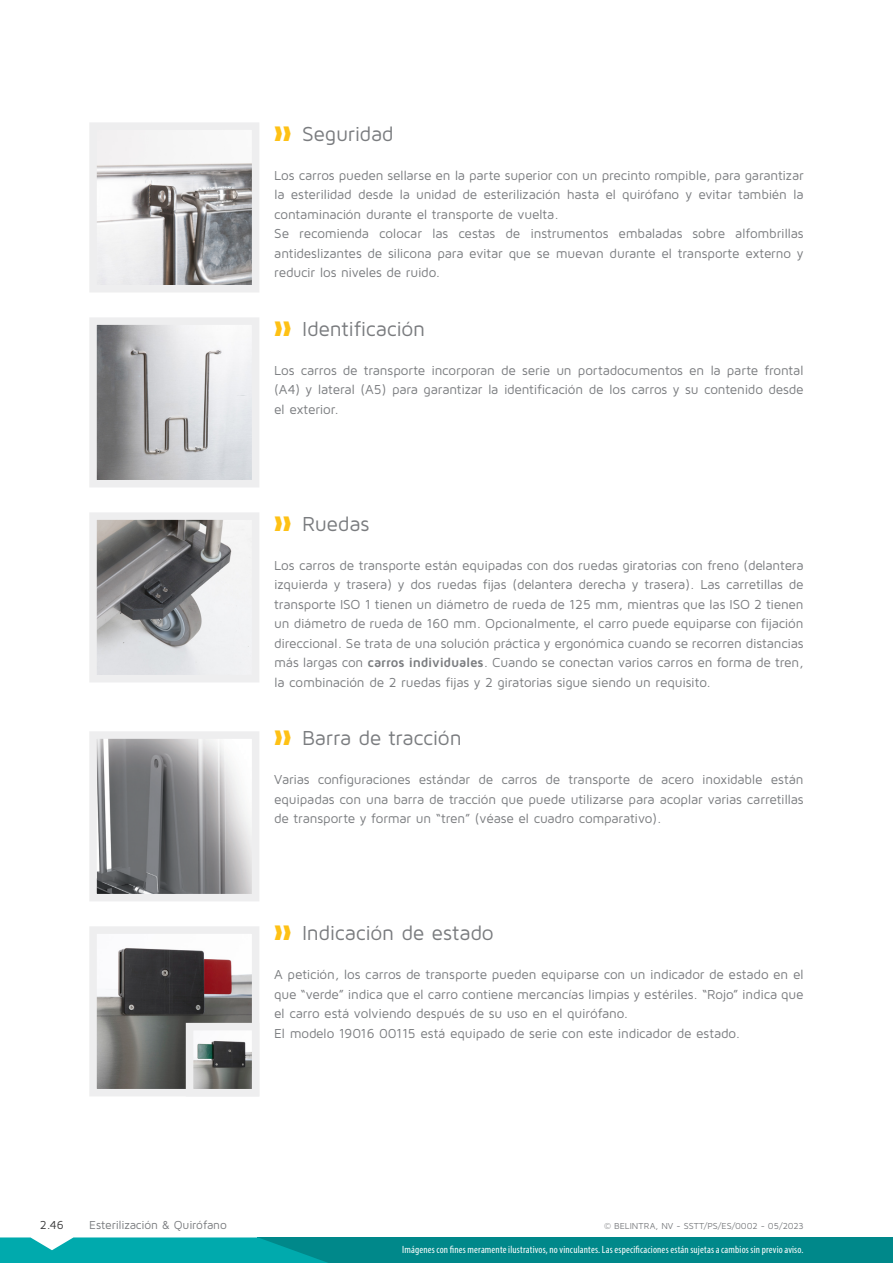
<style>
.page{position:relative;width:893px;height:1263px;background:#fff}
.page>*{position:absolute;margin:0;border:0;box-sizing:border-box;transform-origin:0 0}
.t1{font:21px "Maven Pro";letter-spacing:-.015em;color:#7a7c7f}
.main__body_NL{font:13.5px/19.5px "Maven Pro";letter-spacing:-.01em;color:#7a7c7f;text-align:justify}
.t2{font:12px "Maven Pro";letter-spacing:-.015em;color:#7a7c7f}
.t3{font:12px "Maven Pro";color:#3c3c3d}
.t4{font:condensed 10.5px "Myriad Pro";letter-spacing:.015em;color:#fff}
.Paragraph_Style_2{font:9px "Maven Pro";letter-spacing:-.005em;color:#7a7c7f}
.s1{color:#fec115}
.s2{font-weight:700}
</style>
<div class="page">
<img style="left:98px;top:131px;width:152px;height:152px">
<div style="left:89px;top:122px;width:170px;height:170px;border:8px solid #eeeeef"></div>
<img style="left:98px;top:326px;width:152px;height:152px">
<div style="left:89px;top:317px;width:170px;height:170px;border:8px solid #eeeeef"></div>
<img style="left:98px;top:521px;width:152px;height:152px">
<div style="left:89px;top:512px;width:170px;height:170px;border:8px solid #eeeeef"></div>
<img style="left:98px;top:740px;width:152px;height:152px">
<div style="left:89px;top:731px;width:170px;height:170px;border:8px solid #eeeeef"></div>
<img style="left:98px;top:948px;width:152px;height:139px">
<div style="left:89px;top:926px;width:170px;height:170px;border:8px solid #eeeeef"></div>
<img style="left:195px;top:1032px;width:55px;height:55px">
<div style="left:186px;top:1023px;width:73px;height:73px;border:8px solid #eeeeef"></div>
<div style="left:258px;top:1237px;width:635px;height:26px;background:#00888a"></div>
<svg style="left:0;top:1237px;width:328px;height:26px;background:#0baaad"></svg>
<p class="t1" style="left:274px;top:121px;width:121px"><span class="s1">❱❱</span> Seguridad</p>
<p class="main__body_NL" style="left:274px;top:165px;width:531px">Los carros pueden sellarse en la parte superior con un precinto rompible, para garantizar la esterilidad desde la unidad de esterilización hasta el quirófano y evitar también la contaminación durante el transporte de vuelta.</p>
<p class="main__body_NL" style="left:274px;top:223px;width:531px">Se recomienda colocar las cestas de instrumentos embaladas sobre alfombrillas antideslizantes de silicona para evitar que se muevan durante el transporte externo y reducir los niveles de ruido.</p>
<p class="t1" style="left:274px;top:316px;width:153px"><span class="s1">❱❱</span> Identificación</p>
<p class="main__body_NL" style="left:274px;top:360px;width:531px">Los carros de transporte incorporan de serie un portadocumentos en la parte frontal (A4) y lateral (A5) para garantizar la identificación de los carros y su contenido desde el exterior.</p>
<p class="t1" style="left:274px;top:511px;width:97px"><span class="s1">❱❱</span> Ruedas</p>
<p class="main__body_NL" style="left:274px;top:555px;width:531px">Los carros de transporte están equipadas con dos ruedas giratorias con freno (delantera izquierda y trasera) y dos ruedas fijas (delantera derecha y trasera). Las carretillas de transporte ISO 1 tienen un diámetro de rueda de 125 mm, mientras que las ISO 2 tienen un diámetro de rueda de 160 mm. Opcionalmente, el carro puede equiparse con fijación direccional. Se trata de una solución práctica y ergonómica cuando se recorren distancias más largas con <span class="s2">carros individuales</span>. Cuando se conectan varios carros en forma de tren, la combinación de 2 ruedas fijas y 2 giratorias sigue siendo un requisito.</p>
<p class="t1" style="left:274px;top:725px;width:189px"><span class="s1">❱❱</span> Barra de tracción</p>
<p class="main__body_NL" style="left:274px;top:769px;width:531px">Varias configuraciones estándar de carros de transporte de acero inoxidable están equipadas con una barra de tracción que puede utilizarse para acoplar varias carretillas de transporte y formar un “tren” (véase el cuadro comparativo).</p>
<p class="t1" style="left:274px;top:920px;width:221px"><span class="s1">❱❱</span> Indicación de estado</p>
<p class="main__body_NL" style="left:274px;top:964px;width:531px">A petición, los carros de transporte pueden equiparse con un indicador de estado en el que “verde” indica que el carro contiene mercancías limpias y estériles. “Rojo” indica que el carro está volviendo después de su uso en el quirófano.</p>
<p class="main__body_NL" style="left:274px;top:1023px;width:467px">El modelo 19016 00115 está equipado de serie con este indicador de estado.</p>
<p class="t3" style="left:40px;top:1217px;width:26px">2.46</p>
<p class="t2" style="left:89px;top:1217px;width:139px">Esterilización &amp; Quirófano</p>
<p class="Paragraph_Style_2" style="left:604px;top:1220px;width:201px">© BELINTRA, NV - SSTT/PS/ES/0002 - 05/2023</p>
<p class="t4" style="left:402px;top:1244px;width:403px">Imágenes con fines meramente ilustrativos, no vinculantes. Las especificaciones están sujetas a cambios sin previo aviso.</p>
</div>
